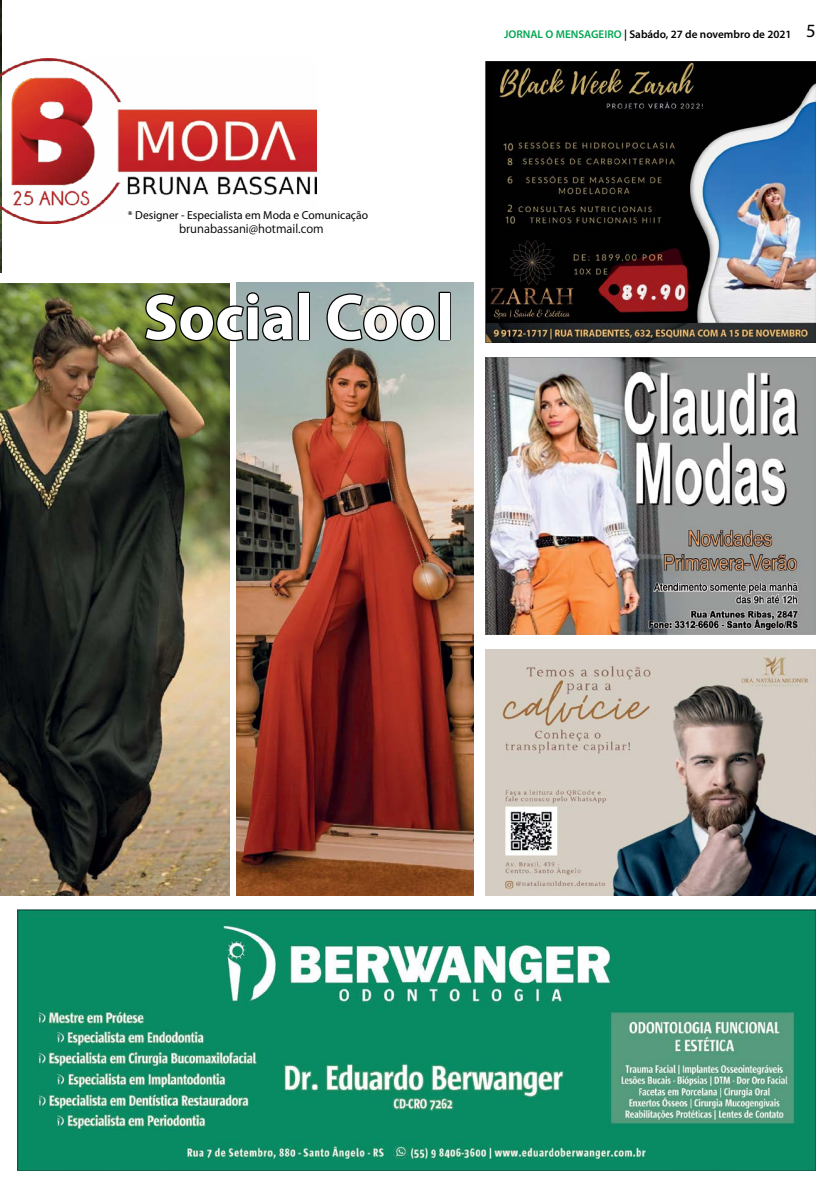
<style>
.page{position:relative;width:833px;height:1188px;background:#fff}
.page>*{position:absolute;margin:0;border:0;box-sizing:border-box;transform-origin:0 0}
.t1{font:700 65px "Myriad Pro";color:#fff}
.t2{font:11.62px "Myriad Pro";color:#000}
.t3{font:11.62px "Koz Go Pro";color:#000}
.t4{font:600 11.25px "Myriad Pro";color:#000}
.s1{color:#00a651}
.s2{font-weight:400;font-size:18.75px}
</style>
<div class="page">
<img style="left:0;top:0;width:1px;height:272px">
<img style="left:0;top:59px;width:316px;height:164px">
<img style="left:486px;top:357px;width:329px;height:277px">
<img style="left:18px;top:909px;width:797px;height:260px">
<img style="left:486px;top:61px;width:329px;height:282px">
<img style="left:486px;top:649px;width:329px;height:246px">
<img style="left:0;top:283px;width:229px;height:611px">
<img style="left:236px;top:282px;width:237px;height:612px">
<svg style="left:143px;top:291px;width:152px;height:51px;background:#657253"></svg>
<div style="left:298px;top:292px;width:12px;height:48px;border:2px solid #000"></div>
<svg style="left:325px;top:292px;width:111px;height:50px;background:#87918f"></svg>
<div style="left:438px;top:292px;width:13px;height:48px;border:2px solid #000"></div>
<p class="t4" style="left:504px;top:27px;width:313px"><span class="s1">JORNAL O MENSAGEIRO</span> | Sabádo, 27 de novembro de 2021 <span class="s2">5</span></p>
<p class="t2" style="left:128px;top:208px;width:242px">* Designer - Especialista em Moda e Comunicação</p>
<p class="t3" style="left:179px;top:221px;width:146px">brunabassani@hotmail.com</p>
<h1 class="t1" style="left:143px;top:275px;width:311px">Social Cool</h1>
</div>
